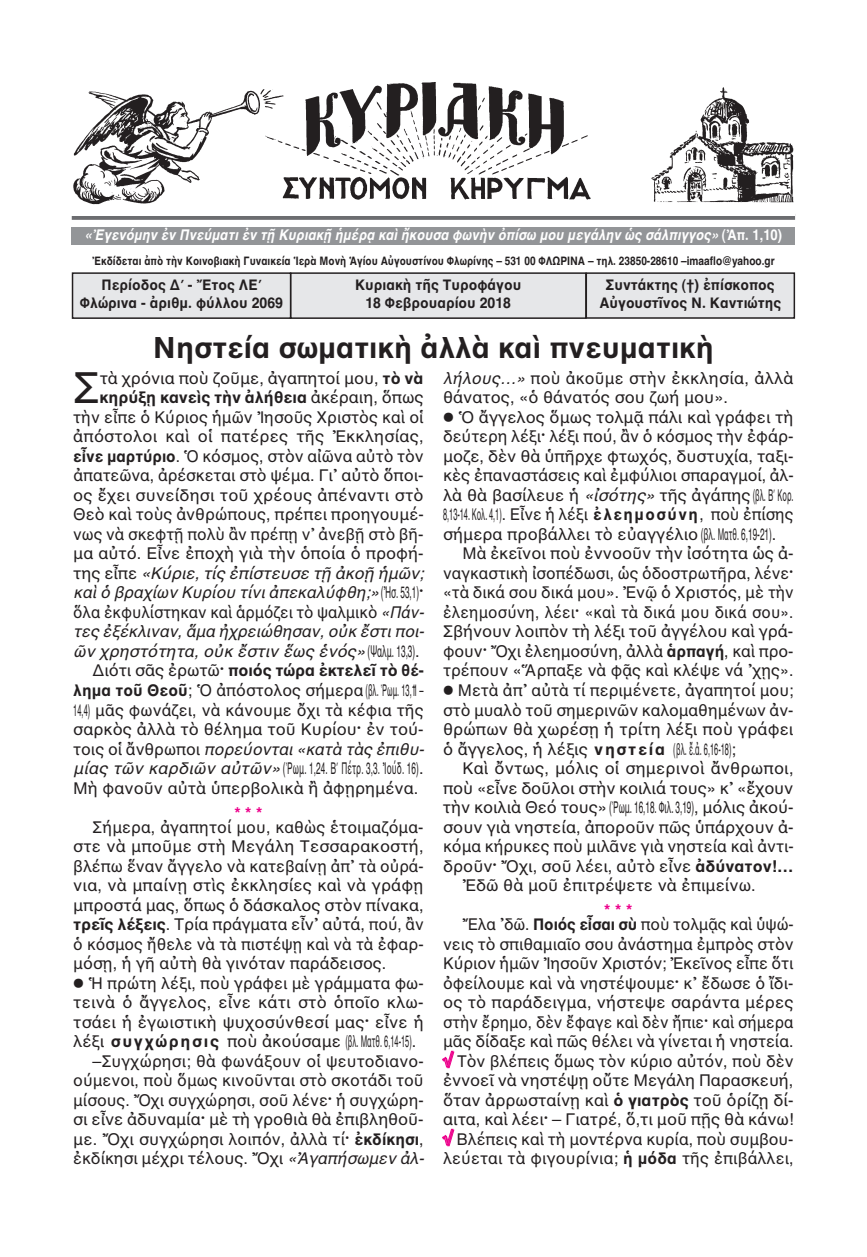
<style>
.page{position:relative;width:867px;height:1257px;background:#fff}
.page>*{position:absolute;margin:0;border:0;box-sizing:border-box;transform-origin:0 0}
.t1{font:43.5px "AL Helvetica";color:#231f20}
.t2{font:700 30px "AL Helvetica";color:#231f20}
.t3{font:16.5px/19.5px "AL Helvetica";color:#231f20}
.t4{font:16.5px/14.1px "AL Helvetica";color:#231f20;scale:.95 1}
.t5{font:italic 16.5px "AL Helvetica";letter-spacing:-.005em;color:#231f20}
.t6{font:16.5px "AL Helvetica";color:#231f20;scale:.45 1}
.t7{font:16.5px "AL Helvetica";color:#231f20;scale:.93 1}
.t8{font:700 16.5px "AL Helvetica";letter-spacing:-.005em;color:#231f20}
.t9{font:16.5px "AL Helvetica";color:#231f20;scale:.5 1}
.t10{font:700 15px/18px "AL Helvetica";color:#231f20;text-align:center;scale:.95 1}
.t11{font:italic 700 15px "AL Helvetica";color:#fff;scale:.88 1}
.t12{font:700 12px "AL Helvetica";color:#231f20;scale:.85 1}
.s1{font-style:normal}
.s2{font-weight:700}
.s3{font-weight:400}
.s4{font-weight:700;font-style:normal}
.s5{font-style:italic}
.s6{font-weight:700;color:#ed028c}
</style>
<div class="page">
<div style="left:291px;top:274px;width:294px;height:43px;background:#e6e7e9"></div>
<div style="left:290px;top:272px;width:296px;height:47px;border:2px solid #231f20"></div>
<div style="left:73px;top:274px;width:217px;height:43px;background:#e6e7e9"></div>
<div style="left:72px;top:272px;width:219px;height:47px;border:2px solid #231f20"></div>
<div style="left:587px;top:274px;width:206px;height:43px;background:#e6e7e9"></div>
<div style="left:585px;top:272px;width:210px;height:47px;border:2px solid #231f20"></div>
<svg style="left:72px;top:216px;width:723px;height:4px;background:#717275"></svg>
<div style="left:72px;top:227px;width:723px;height:18px;background:#939598"></div>
<img style="left:73px;top:82px;width:721px;height:123px">
<svg style="left:442px;top:1050px;width:12px;height:19px"></svg>
<svg style="left:442px;top:1128px;width:12px;height:19px"></svg>
<p class="t11" style="left:85px;top:226px;width:794px">«Ἐγενόμην ἐν Πνεύματι ἐν τῇ Κυριακῇ ἡμέρᾳ καὶ ἤκουσα φωνὴν ὀπίσω μου μεγάλην ὡς σάλπιγγος» <span class="s1">(Ἀπ. 1,10)</span></p>
<p class="t12" style="left:92px;top:254px;width:804px">Ἐκδίδεται ἀπὸ τὴν Κοινοβιακὴ Γυναικεία Ἱερὰ Μονὴ Ἁγίου Αὐγουστίνου Φλωρίνης – 531 00 ΦΛΩΡΙΝΑ – τηλ. 23850-28610 –imaaflo@yahoo.gr</p>
<p class="t10" style="left:80px;top:276px;width:215px">Περίοδος Δ΄ - Ἔτος ΛΕ΄<br>Φλώρινα - ἀριθμ. φύλλου 2069</p>
<p class="t10" style="left:599px;top:276px;width:193px">Συντάκτης (†) ἐπίσκοπος<br>Αὐγουστῖνος Ν. Καντιώτης</p>
<p class="t2" style="left:153px;top:330px;width:562px">Νηστεία σωματικὴ ἀλλὰ καὶ πνευματικὴ</p>
<p class="t10" style="left:355px;top:276px;width:176px">Κυριακὴ τῆς Τυροφάγου<br>18 Φεβρουαρίου 2018</p>
<p class="t1" style="left:73px;top:363px;width:28px">Σ</p>
<p class="t3" style="left:100px;top:368px;width:325px">τὰ χρόνια ποὺ ζοῦμε, ἀγαπητοί μου, <span class="s2">τὸ νὰ</span></p>
<p class="t8" style="left:100px;top:388px;width:325px">κηρύξῃ κανεὶς τὴν ἀλήθεια <span class="s3">ἀκέραιη, ὅπως</span></p>
<p class="t3" style="left:73px;top:407px;width:352px">τὴν εἶπε ὁ Κύριος ἡμῶν Ἰησοῦς Χριστὸς καὶ οἱ</p>
<p class="t3" style="left:73px;top:427px;width:352px">ἀπόστολοι καὶ οἱ πατέρες τῆς Ἐκκλησίας,</p>
<p class="t4" style="left:73px;top:449px;width:370px"><span class="s2">εἶνε μαρτύριο</span>. Ὁ κόσμος, στὸν αἰῶνα αὐτὸ τὸν</p>
<p class="t3" style="left:73px;top:466px;width:352px">ἀπατεῶνα, ἀρέσκεται στὸ ψέμα. Γι᾽ αὐτὸ ὅποι-</p>
<p class="t3" style="left:73px;top:485px;width:352px">ος ἔχει συνείδησι τοῦ χρέους ἀπέναντι στὸ</p>
<p class="t3" style="left:73px;top:505px;width:352px">Θεὸ καὶ τοὺς ἀνθρώπους, πρέπει προηγουμέ-</p>
<p class="t4" style="left:73px;top:527px;width:370px">νως νὰ σκεφτῇ πολὺ ἂν πρέπῃ ν᾽ ἀνεβῇ στὸ βῆ-</p>
<p class="t3" style="left:73px;top:544px;width:352px">μα αὐτό. Εἶνε ἐποχὴ γιὰ τὴν ὁποία ὁ προφή-</p>
<p class="t5" style="left:73px;top:563px;width:352px"><span class="s1">της εἶπε</span> «Κύριε, τίς ἐπίστευσε τῇ ἀκοῇ ἡμῶν;</p>
<p class="t5" style="left:73px;top:583px;width:352px">καὶ ὁ βραχίων Κυρίου τίνι ἀπεκαλύφθη;»<span class="s1">(Ἠσ. 53,1)</span><span class="s4">·</span></p>
<p class="t7" style="left:73px;top:602px;width:378px">ὅλα ἐκφυλίστηκαν καὶ ἁρμόζει τὸ ψαλμικὸ <span class="s5">«Πάν-</span></p>
<p class="t5" style="left:73px;top:622px;width:352px">τες ἐξέκλιναν, ἅμα ἠχρειώθησαν, οὐκ ἔστι ποι-</p>
<p class="t5" style="left:73px;top:641px;width:348px">ῶν χρηστότητα, οὐκ ἔστιν ἕως ἑνός»<span class="s1">(Ψαλμ. 13,3).</span></p>
<p class="t8" style="left:93px;top:661px;width:332px"><span class="s3">Διότι σᾶς ἐρωτῶ</span>· ποιός τώρα ἐκτελεῖ τὸ θέ-</p>
<p class="t3" style="left:73px;top:680px;width:352px"><span class="s2">λημα τοῦ Θεοῦ</span>; Ὁ ἀπόστολος σήμερα(βλ. ῾Ρωμ. 13, 1 –</p>
<p class="t6" style="left:73px;top:700px;width:780px">14,4) μᾶς φωνάζει, νὰ κάνουμε ὄχι τὰ κέφια τῆς</p>
<p class="t3" style="left:73px;top:719px;width:352px">σαρκὸς ἀλλὰ τὸ θέλημα τοῦ Κυρίου<span class="s2">·</span> ἐν τού-</p>
<p class="t5" style="left:73px;top:739px;width:352px"><span class="s1">τοις οἱ ἄνθρωποι</span> πορεύονται «κατὰ τὰς ἐπιθυ-</p>
<p class="t9" style="left:73px;top:758px;width:702px"><span class="s5">μίας τῶν καρδιῶν αὐτῶν»</span> (῾Ρωμ. 1,24. Β΄ Πέτρ. 3,3. Ἰούδ. 16).</p>
<p class="t3" style="left:73px;top:778px;width:346px">Μὴ φανοῦν αὐτὰ ὑπερβολικὰ ἢ ἀφῃρημένα.</p>
<p class="t3" style="left:93px;top:805px;width:332px;line-height:14.1px;text-indent:142px"><span class="s6">***<br></span>Σήμερα, ἀγαπητοί μου, καθὼς ἑτοιμαζόμα-</p>
<p class="t3" style="left:73px;top:836px;width:352px">στε νὰ μποῦμε στὴ Μεγάλη Τεσσαρακοστή,</p>
<p class="t3" style="left:73px;top:856px;width:352px">βλέπω ἕναν ἄγγελο νὰ κατεβαίνῃ ἀπ᾽ τὰ οὐρά-</p>
<p class="t3" style="left:73px;top:875px;width:352px">νια, νὰ μπαίνῃ στὶς ἐκκλησίες καὶ νὰ γράφῃ</p>
<p class="t3" style="left:73px;top:895px;width:352px">μπροστά μας, ὅπως ὁ δάσκαλος στὸν πίνακα,</p>
<p class="t3" style="left:73px;top:914px;width:352px"><span class="s2">τρεῖς λέξεις</span>. Τρία πράγματα εἶν᾽ αὐτά, πού, ἂν</p>
<p class="t4" style="left:73px;top:936px;width:370px">ὁ κόσμος ἤθελε νὰ τὰ πιστέψῃ καὶ νὰ τὰ ἐφαρ-</p>
<p class="t3" style="left:73px;top:953px;width:314px">μόσῃ, ἡ γῆ αὐτὴ θὰ γινόταν παράδεισος.</p>
<p class="t3" style="left:73px;top:973px;width:352px">⃝ Ἡ πρώτη λέξι, ποὺ γράφει μὲ γράμματα φω-</p>
<p class="t3" style="left:73px;top:992px;width:352px">τεινὰ ὁ ἄγγελος, εἶνε κάτι στὸ ὁποῖο κλω-</p>
<p class="t3" style="left:73px;top:1012px;width:352px">τσάει ἡ ἐγωιστικὴ ψυχοσύνθεσί μας<span class="s2">·</span> εἶνε ἡ</p>
<p class="t3" style="left:73px;top:1031px;width:345px">λέξι <span class="s2">συγχώρησις</span> ποὺ ἀκούσαμε (βλ. Ματθ. 6,14-15).</p>
<p class="t3" style="left:93px;top:1051px;width:332px">–Συγχώρησι; θὰ φωνάξουν οἱ ψευτοδιανο-</p>
<p class="t3" style="left:73px;top:1070px;width:352px">ούμενοι, ποὺ ὅμως κινοῦνται στὸ σκοτάδι τοῦ</p>
<p class="t3" style="left:73px;top:1090px;width:352px">μίσους. Ὄχι συγχώρησι, σοῦ λένε<span class="s2">·</span> ἡ συγχώρη-</p>
<p class="t3" style="left:73px;top:1109px;width:352px">σι εἶνε ἀδυναμία<span class="s2">·</span> μὲ τὴ γροθιὰ θὰ ἐπιβληθοῦ-</p>
<p class="t3" style="left:73px;top:1129px;width:352px">με. Ὄχι συγχώρησι λοιπόν, ἀλλὰ τί<span class="s2">· ἐκδίκησι</span>,</p>
<p class="t3" style="left:73px;top:1148px;width:352px">ἐκδίκησι μέχρι τέλους. Ὄχι <span class="s5">«Ἀγαπήσωμεν ἀλ-</span></p>
<p class="t3" style="left:443px;top:368px;width:352px"><span class="s5">λήλους…»</span> ποὺ ἀκοῦμε στὴν ἐκκλησία, ἀλλὰ</p>
<p class="t3" style="left:443px;top:388px;width:286px">θάνατος, «ὁ θάνατός σου ζωή μου».</p>
<p class="t3" style="left:443px;top:407px;width:352px">⃝ Ὁ ἄγγελος ὅμως τολμᾷ πάλι καὶ γράφει τὴ</p>
<p class="t3" style="left:443px;top:427px;width:352px">δεύτερη λέξι<span class="s2">·</span> λέξι πού, ἂν ὁ κόσμος τὴν ἐφάρ-</p>
<p class="t3" style="left:443px;top:446px;width:352px">μοζε, δὲν θὰ ὑπῆρχε φτωχός, δυστυχία, ταξι-</p>
<p class="t3" style="left:443px;top:466px;width:352px">κὲς ἐπαναστάσεις καὶ ἐμφύλιοι σπαραγμοί, ἀλ-</p>
<p class="t3" style="left:443px;top:485px;width:352px">λὰ θὰ βασίλευε ἡ <span class="s5">«ἰσότης»</span> τῆς ἀγάπης(βλ. Β΄ Κορ.</p>
<p class="t6" style="left:443px;top:505px;width:780px">8,13-14. Κολ. 4,1). Εἶνε ἡ λέξι <span class="s2">ἐλεημοσύνη</span>, ποὺ ἐπίσης</p>
<p class="t3" style="left:443px;top:524px;width:335px">σήμερα προβάλλει τὸ εὐαγγέλιο(βλ. Ματθ. 6,19-21).</p>
<p class="t3" style="left:462px;top:544px;width:332px">Μὰ ἐκεῖνοι ποὺ ἐννοοῦν τὴν ἰσότητα ὡς ἀ-</p>
<p class="t4" style="left:443px;top:566px;width:370px">ναγκαστικὴ ἰσοπέδωσι, ὡς ὁδοστρωτῆρα, λένε<span class="s2">·</span></p>
<p class="t4" style="left:443px;top:585px;width:370px">«τὰ δικά σου δικά μου». Ἐνῷ ὁ Χριστός, μὲ τὴν</p>
<p class="t7" style="left:443px;top:602px;width:378px">ἐλεημοσύνη, λέει<span class="s2">·</span> «καὶ τὰ δικά μου δικά σου».</p>
<p class="t3" style="left:443px;top:622px;width:352px">Σβήνουν λοιπὸν τὴ λέξι τοῦ ἀγγέλου καὶ γρά-</p>
<p class="t3" style="left:443px;top:641px;width:352px">φουν<span class="s2">·</span> Ὄχι ἐλεημοσύνη, ἀλλὰ <span class="s2">ἁρπαγή</span>, καὶ προ-</p>
<p class="t3" style="left:443px;top:661px;width:352px">τρέπουν «Ἅρπαξε νὰ φᾷς καὶ κλέψε νά ᾽χῃς».</p>
<p class="t3" style="left:443px;top:680px;width:352px">⃝ Μετὰ ἀπ᾽ αὐτὰ τί περιμένετε, ἀγαπητοί μου;</p>
<p class="t3" style="left:443px;top:700px;width:352px">στὸ μυαλὸ τοῦ σημερινῶν καλομαθημένων ἀν-</p>
<p class="t3" style="left:443px;top:719px;width:352px">θρώπων θὰ χωρέσῃ ἡ τρίτη λέξι ποὺ γράφει</p>
<p class="t3" style="left:443px;top:739px;width:294px">ὁ ἄγγελος, ἡ λέξις <span class="s2">νηστεία</span> (βλ. ἔ.ἀ. 6,16-18);</p>
<p class="t3" style="left:462px;top:758px;width:332px">Καὶ ὄντως, μόλις οἱ σημερινοὶ ἄνθρωποι,</p>
<p class="t3" style="left:443px;top:778px;width:352px">ποὺ «εἶνε δοῦλοι στὴν κοιλιά τους» κ᾽ «ἔχουν</p>
<p class="t3" style="left:443px;top:797px;width:352px">τὴν κοιλιὰ Θεό τους»(῾Ρωμ. 16,18. Φιλ. 3,19), μόλις ἀκού-</p>
<p class="t3" style="left:443px;top:817px;width:352px">σουν γιὰ νηστεία, ἀποροῦν πῶς ὑπάρχουν ἀ-</p>
<p class="t3" style="left:443px;top:836px;width:352px">κόμα κήρυκες ποὺ μιλᾶνε γιὰ νηστεία καὶ ἀντι-</p>
<p class="t3" style="left:443px;top:856px;width:352px">δροῦν<span class="s2">·</span> Ὄχι, σοῦ λέει, αὐτὸ εἶνε <span class="s2">ἀδύνατον!…</span></p>
<p class="t3" style="left:462px;top:875px;width:295px">Ἐδῶ θὰ μοῦ ἐπιτρέψετε νὰ ἐπιμείνω.</p>
<p class="t4" style="left:462px;top:903px;width:350px;text-indent:142px"><span class="s6">***<br></span>Ἔλα ᾽δῶ. <span class="s2">Ποιός εἶσαι σὺ</span> ποὺ τολμᾷς καὶ ὑψώ-</p>
<p class="t3" style="left:443px;top:934px;width:352px;text-align:right">νεις τὸ σπιθαμιαῖο σου ἀνάστημα ἐμπρὸς στὸν Κύριον ἡμῶν Ἰησοῦν Χριστόν; Ἐκεῖνος εἶπε ὅτι ὀφείλουμε καὶ νὰ νηστέψουμε<span class="s2">·</span> κ᾽ ἔδωσε ὁ ἴδι&shy;ος τὸ παράδειγμα, νήστεψε σαράντα μέρες στὴν ἔρημο, δὲν ἔφαγε καὶ δὲν ἤπιε<span class="s2">·</span> καὶ σήμερα μᾶς δίδαξε καὶ πῶς θέλει νὰ γίνεται ἡ νηστεία.<br>Τὸν βλέπεις ὅμως τὸν κύριο αὐτόν, ποὺ δὲν ἐννοεῖ νὰ νηστέψῃ οὔτε Μεγάλη Παρασκευή, ὅταν ἀρρωσταίνῃ καὶ <span class="s2">ὁ γιατρὸς</span> τοῦ ὁρίζῃ δί&shy;αιτα, καὶ λέει<span class="s2">·</span> – Γιατρέ, ὅ,τι μοῦ πῇς θὰ κάνω!<br>Βλέπεις καὶ τὴ μοντέρνα κυρία, ποὺ συμβου&shy;λεύεται τὰ φιγουρίνια; <span class="s2">ἡ μόδα</span> τῆς ἐπιβάλλει,</p>
</div>
